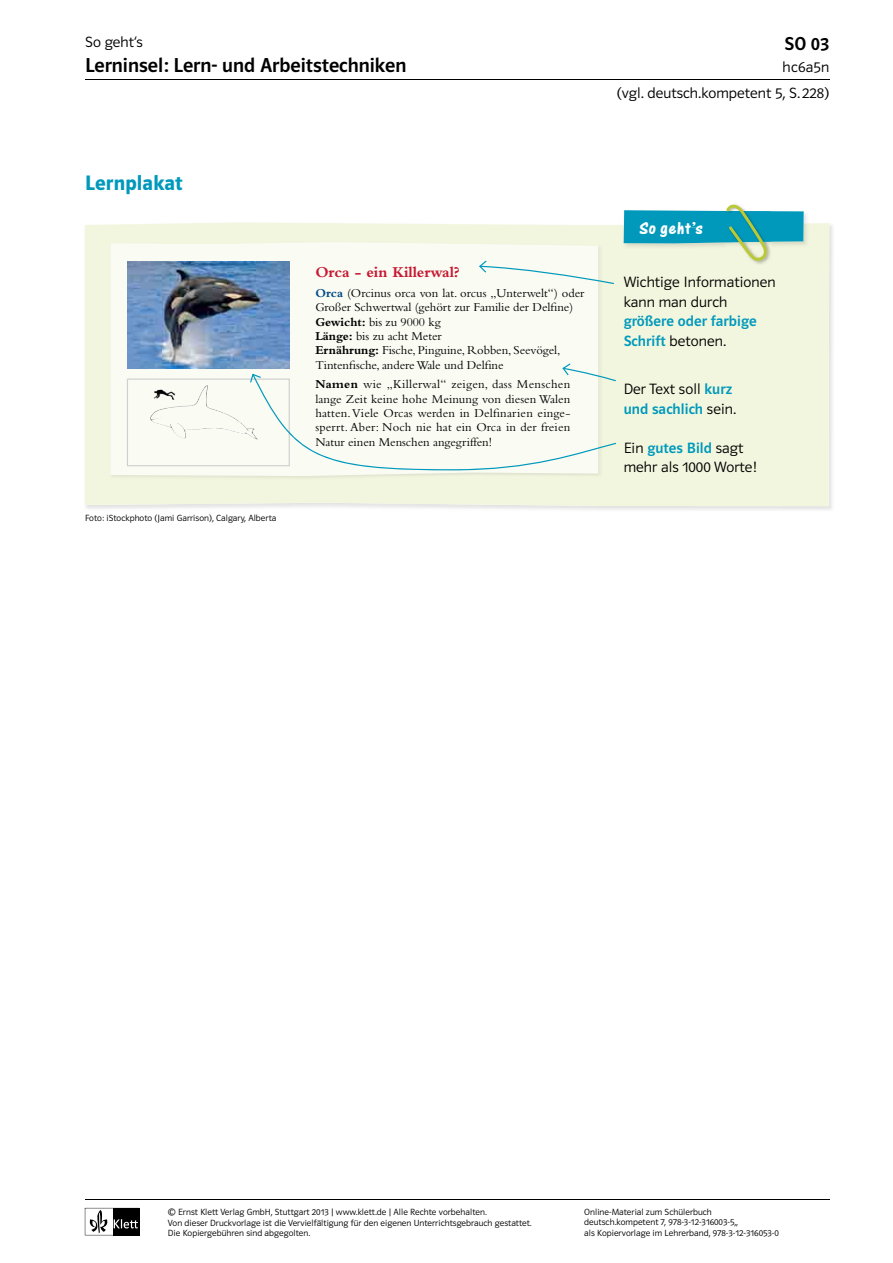
<style>
.page{position:relative;width:893px;height:1263px;background:#fff}
.page>*{position:absolute;margin:0;border:0;box-sizing:border-box;transform-origin:0 0}
.t1{font:21px "Polo ST11 K Hfett";letter-spacing:.005em;color:#0099bc}
.t2{font:20.25px "Polo ST11 K Krftg";color:#000}
.t3{font:18.75px "Polo ST11 K Krftg";color:#000}
.t4{font:18px "One Stroke Script Bold Plain";letter-spacing:.04em;color:#fff}
.t5{font:700 15.75px "Bembo";letter-spacing:-.005em;color:#c61932}
.t6{font:15px/25.8px "Polo ST11 K Leicht";letter-spacing:.005em;color:#000;text-align:right}
.t7{font:15px "Polo ST11 K Krftg";letter-spacing:.005em;color:#0099bc}
.t8{font:12.6px/14.4px "Bembo";letter-spacing:-.005em;color:#000}
.t9{font:9px/10.5px "Polo ST11 K Leicht";letter-spacing:.005em;color:#000}
.s1{font-weight:700;color:#004884}
.s2{font-weight:700}
.s3{font-family:"Polo ST11 K Krftg";color:#0099bc}
.s4{font-family:"Polo ST11 K Leicht";color:#000}
</style>
<div class="page">
<svg style="left:85px;top:1208px;width:54px;height:27px"></svg>
<hr style="left:85px;top:79px;width:744px;height:1px;background:#000">
<hr style="left:85px;top:1199px;width:744px;height:1px;background:#000">
<div style="left:85px;top:222px;width:744px;height:284px;background:#f3f6de"></div>
<img style="left:725px;top:261px;width:46px;height:3px">
<svg style="left:622px;top:204px;width:187px;height:57px;background:#72c2c8"></svg>
<img style="left:110px;top:241px;width:491px;height:238px">
<div style="left:111px;top:242px;width:487px;height:234px;background:#fafbf3"></div>
<svg style="left:479px;top:261px;width:135px;height:23px"></svg>
<img style="left:128px;top:261px;width:162px;height:102px">
<svg style="left:127px;top:363px;width:489px;height:107px"></svg>
<p class="t6" style="left:85px;top:29px;width:59px">So geht‘s</p>
<h2 class="t2" style="left:85px;top:54px;width:323px">Lerninsel: Lern- und Arbeitstechniken</h2>
<h1 class="t1" style="left:85px;top:171px;width:99px">Lernplakat</h1>
<p class="t9" style="left:85px;top:512px;width:193px">Foto: iStockphoto (Jami Garrison), Calgary, Alberta</p>
<p class="t5" style="left:315px;top:264px;width:146px">Orca - ein Killerwal?</p>
<p class="t8" style="left:315px;top:285px;width:271px"><span class="s1">Orca</span> (Orcinus orca von lat. orcus „Unterwelt“) oder Großer Schwertwal (gehört zur Familie der Delfine)<br><span class="s2">Gewicht:</span> bis zu 9000 kg<br><span class="s2">Länge:</span> bis zu acht Meter<br><span class="s2">Ernährung:</span> Fische, Pinguine, Robben, Seevögel, Tintenfische, andere Wale und Delfine</p>
<p class="t8" style="left:315px;top:377px;width:256px;text-align:justify"><span class="s2">Namen</span> wie „Killerwal“ zeigen, dass Menschen lange Zeit keine hohe Meinung von diesen Walen hatten. Viele Orcas werden in Delfinarien einge&shy;sperrt. Aber: Noch nie hat ein Orca in der freien Natur einen Menschen angegriffen!</p>
<h3 class="t3" style="left:784px;top:33px;width:46px">SO 03</h3>
<p class="t6" style="left:617px;top:54px;width:214px">hc6a5n<br>(vgl. deutsch.kompetent 5, S. 228)</p>
<h3 class="t4" style="left:639px;top:217px;width:65px">So geht’s</h3>
<p class="t6" style="left:624px;top:272px;width:153px;line-height:19.5px;text-align:left">Wichtige Informationen kann man durch</p>
<p class="t7" style="left:624px;top:313px;width:134px">größere oder farbige</p>
<p class="t6" style="left:624px;top:328px;width:104px"><span class="s3">Schrift</span> betonen.</p>
<p class="t6" style="left:624px;top:377px;width:110px">Der Text soll <span class="s3">kurz</span></p>
<p class="t7" style="left:624px;top:401px;width:114px">und sachlich <span class="s4">sein.</span></p>
<p class="t7" style="left:624px;top:440px;width:121px"><span class="s4">Ein</span> gutes Bild <span class="s4">sagt</span></p>
<p class="t6" style="left:624px;top:455px;width:135px">mehr als 1000 Worte!</p>
<p class="t9" style="left:168px;top:1207px;width:365px">© Ernst Klett Verlag GmbH, Stuttgart 2013 | www.klett.de | Alle Rechte vorbehalten.<br>Von dieser Druckvorlage ist die Vervielfältigung für den eigenen Unterrichtsgebrauch gestattet.<br>Die Kopiergebühren sind abgegolten.</p>
<p class="t9" style="left:584px;top:1206px;width:196px">Online-Material zum Schülerbuch deutsch.kompetent 7, 978-3-12-316003-5,,<br>als Kopiervorlage im Lehrerband, 978-3-12-316053-0</p>
</div>
